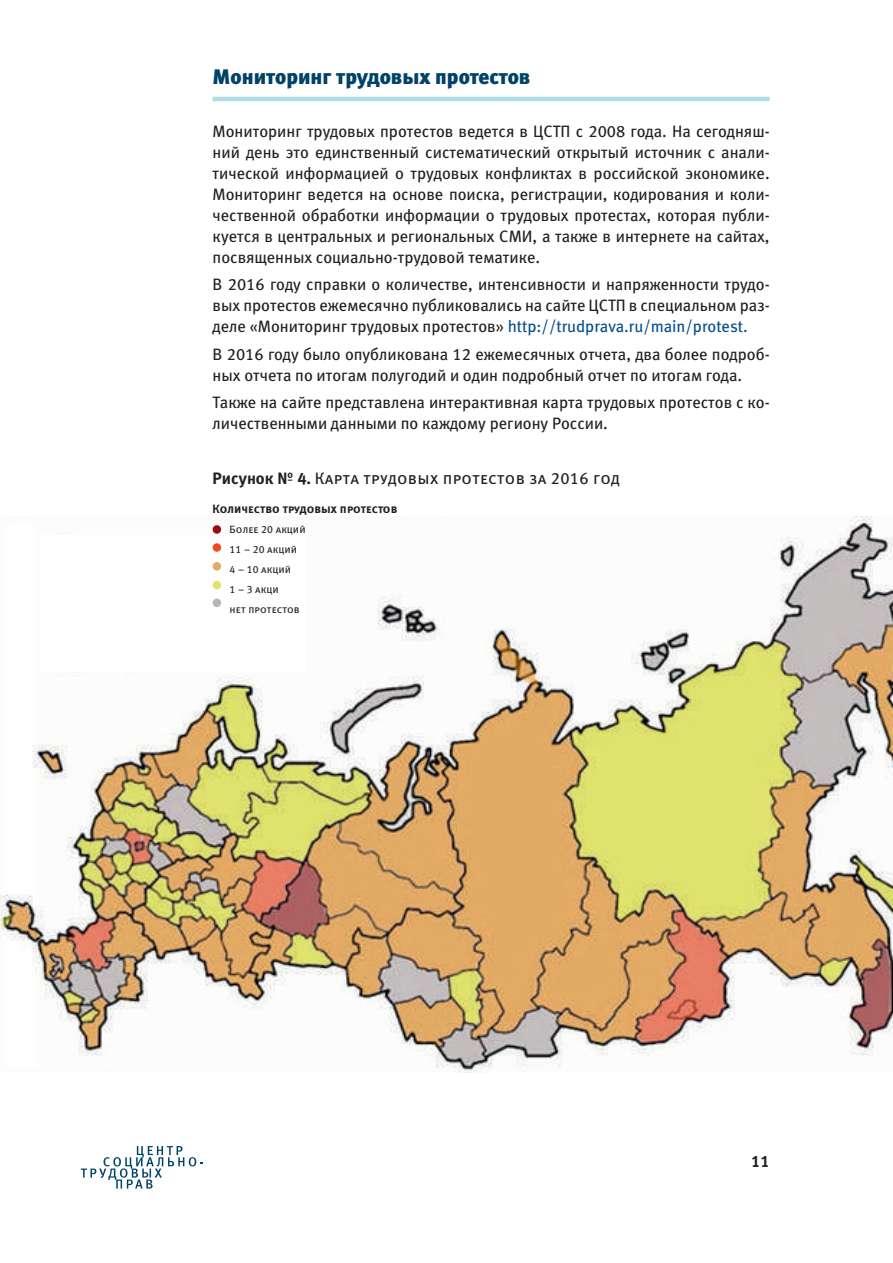
<style>
.page{position:relative;width:893px;height:1263px;background:#fff}
.page>*{position:absolute;margin:0;border:0;box-sizing:border-box;transform-origin:0 0}
.t1{font:21px "Meta Black C";color:#004268}
.t2{font:16.5px/21px "Meta Book LFC";color:#231f20;text-align:justify}
.t3{font:16.5px "Meta Book Caps LFC";letter-spacing:.02em;color:#231f20}
.t4{font:16.5px "Meta Bold LFC";color:#231f20}
.t5{font:12px "Meta Bold Caps C";letter-spacing:.01em;color:#231f20}
.t6{font:10.5px/20px "Meta Book Caps LFC";letter-spacing:.01em;color:#231f20}
.s1{color:#064e8b}
.s2{font-family:"Meta Bold LFC"}
</style>
<div class="page">
<svg style="left:81px;top:1146px;width:122px;height:42px"></svg>
<img style="left:0;top:516px;width:893px;height:557px">
<div style="left:40px;top:535px;width:267px;height:136px;background:#fff"></div>
<div style="left:213px;top:525px;width:8px;height:9px;background:#980c16;border-radius:50%"></div>
<div style="left:213px;top:543px;width:8px;height:9px;background:#f04924;border-radius:50%"></div>
<div style="left:213px;top:562px;width:8px;height:8px;background:#e2ab66;border-radius:50%"></div>
<div style="left:213px;top:581px;width:8px;height:8px;background:#dfe26e;border-radius:50%"></div>
<div style="left:213px;top:598px;width:8px;height:9px;background:#b4b6b7;border-radius:50%"></div>
<hr style="left:213px;top:97px;width:557px;height:4px;background:#aedee4">
<p class="t1" style="left:213px;top:65px;width:319px">Мониторинг трудовых протестов</p>
<p class="t2" style="left:213px;top:121px;width:559px">Мониторинг трудовых протестов ведется в ЦСТП с 2008 года. На сегодняш&shy;ний день это единственный систематический открытый источник с анали&shy;тической информацией о трудовых конфликтах в российской экономике.<br>Мониторинг ведется на основе поиска, регистрации, кодирования и коли&shy;чественной обработки информации о трудовых протестах, которая публи&shy;куется в центральных и региональных СМИ, а также в интернете на сайтах, посвященных социально-трудовой тематике.</p>
<p class="t2" style="left:213px;top:274px;width:559px">В 2016 году справки о количестве, интенсивности и напряженности трудо&shy;вых протестов ежемесячно публиковались на сайте ЦСТП в специальном раз&shy;деле «Мониторинг трудовых протестов» <span class="s1">http://trudprava.ru/main/protest.</span></p>
<p class="t2" style="left:213px;top:343px;width:559px">В 2016 году было опубликована 12 ежемесячных отчета, два более подроб&shy;ных отчета по итогам полугодий и один подробный отчет по итогам года.</p>
<p class="t2" style="left:213px;top:392px;width:559px">Также на сайте представлена интерактивная карта трудовых протестов с ко&shy;личественными данными по каждому региону России.</p>
<p class="t3" style="left:213px;top:469px;width:409px"><span class="s2">Рисунок № 4.</span> Карта трудовых протестов за 2016 год</p>
<p class="t5" style="left:213px;top:502px;width:186px">Количество трудовых протестов</p>
<p class="t6" style="left:230px;top:519px;width:78px">Более 20 акций<br>11 – 20 акций<br>4 – 10 акций<br>1 – 3 акци<br>нет протестов</p>
<p class="t4" style="left:751px;top:1152px;width:20px">11</p>
</div>
